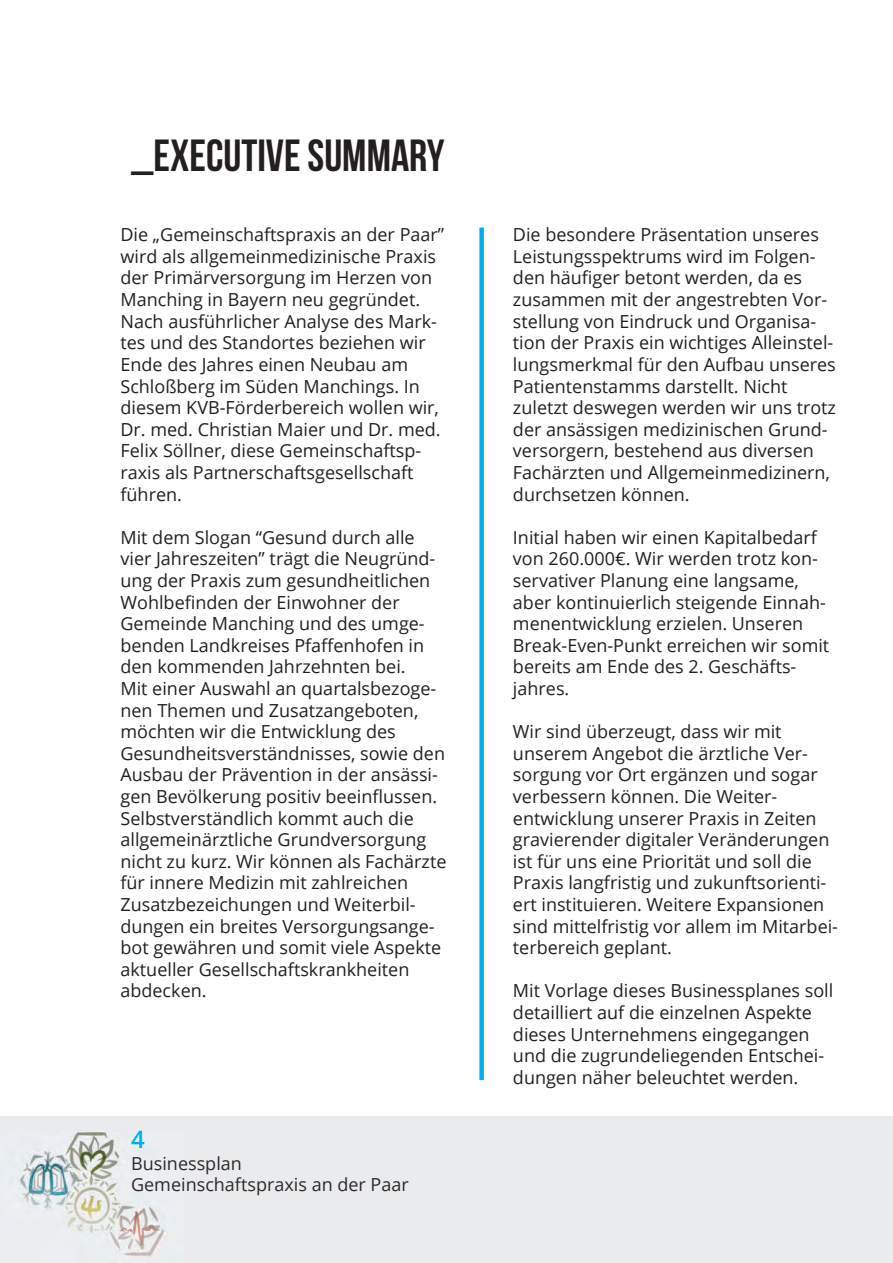
<style>
.page{position:relative;width:893px;height:1263px;background:#fff}
.page>*{position:absolute;margin:0;border:0;box-sizing:border-box;transform-origin:0 0}
.t1{font:45px "Bebas Neue";color:#231f20}
.t2{font:600 24px "Open Sans";color:#00aeef}
.t3{font:18px/21.6px "Open Sans";color:#231f20}
.t4{font:18px/21.6px "Open Sans";color:#2b292a}
</style>
<div class="page">
<div style="left:479px;top:227px;width:5px;height:853px;background:#00aeef"></div>
<div style="left:0;top:1116px;width:893px;height:147px;background:#eaebec"></div>
<img style="left:18px;top:1130px;width:148px;height:127px">
<h1 class="t1" style="left:131px;top:130px;width:315px">_EXECUTIVE SUMMARY</h1>
<p class="t3" style="left:120px;top:223px;width:325px">Die „Gemeinschaftspraxis an der Paar” wird als allgemeinmedizinische Praxis der Primärversorgung im Herzen von Manching in Bayern neu gegründet.<br>Nach ausführlicher Analyse des Mark&shy;tes und des Standortes beziehen wir Ende des Jahres einen Neubau am Schloßberg im Süden Manchings. In diesem KVB-Förderbereich wollen wir, Dr. med. Christian Maier und Dr. med.<br>Felix Söllner, diese Gemeinschaftsp&shy;raxis als Partnerschaftsgesellschaft führen.</p>
<p class="t3" style="left:120px;top:526px;width:327px">Mit dem Slogan “Gesund durch alle vier Jahreszeiten” trägt die Neugründ&shy;ung der Praxis zum gesundheitlichen Wohlbefinden der Einwohner der Gemeinde Manching und des umge&shy;benden Landkreises Pfaffenhofen in den kommenden Jahrzehnten bei.<br>Mit einer Auswahl an quartalsbezoge&shy;nen Themen und Zusatzangeboten, möchten wir die Entwicklung des Gesundheitsverständnisses, sowie den Ausbau der Prävention in der ansässi&shy;gen Bevölkerung positiv beeinflussen.<br>Selbstverständlich kommt auch die allgemeinärztliche Grundversorgung nicht zu kurz. Wir können als Fachärzte für innere Medizin mit zahlreichen Zusatzbezeichungen und Weiterbil&shy;dungen ein breites Versorgungsange&shy;bot gewähren und somit viele Aspekte aktueller Gesellschaftskrankheiten abdecken.</p>
<h2 class="t2" style="left:131px;top:1123px;width:15px">4</h2>
<p class="t4" style="left:131px;top:1152px;width:279px">Businessplan<br>Gemeinschaftspraxis an der Paar</p>
<p class="t3" style="left:513px;top:223px;width:325px">Die besondere Präsentation unseres Leistungsspektrums wird im Folgen&shy;den häufiger betont werden, da es zusammen mit der angestrebten Vor&shy;stellung von Eindruck und Organisa&shy;tion der Praxis ein wichtiges Alleinstel&shy;lungsmerkmal für den Aufbau unseres Patientenstamms darstellt. Nicht zuletzt deswegen werden wir uns trotz der ansässigen medizinischen Grund&shy;versorgern, bestehend aus diversen Fachärzten und Allgemeinmedizinern, durchsetzen können.</p>
<p class="t3" style="left:513px;top:526px;width:318px">Initial haben wir einen Kapitalbedarf von 260.000€. Wir werden trotz kon&shy;servativer Planung eine langsame, aber kontinuierlich steigende Einnah&shy;menentwicklung erzielen. Unseren Break-Even-Punkt erreichen wir somit bereits am Ende des 2. Geschäfts&shy;jahres.</p>
<p class="t3" style="left:513px;top:720px;width:327px">Wir sind überzeugt, dass wir mit unserem Angebot die ärztliche Ver&shy;sorgung vor Ort ergänzen und sogar verbessern können. Die Weiter&shy;entwicklung unserer Praxis in Zeiten gravierender digitaler Veränderungen ist für uns eine Priorität und soll die Praxis langfristig und zukunftsorienti&shy;ert instituieren. Weitere Expansionen sind mittelfristig vor allem im Mitarbei&shy;terbereich geplant.</p>
<p class="t3" style="left:513px;top:979px;width:322px">Mit Vorlage dieses Businessplanes soll detailliert auf die einzelnen Aspekte dieses Unternehmens eingegangen und die zugrundeliegenden Entschei&shy;dungen näher beleuchtet werden.</p>
</div>
